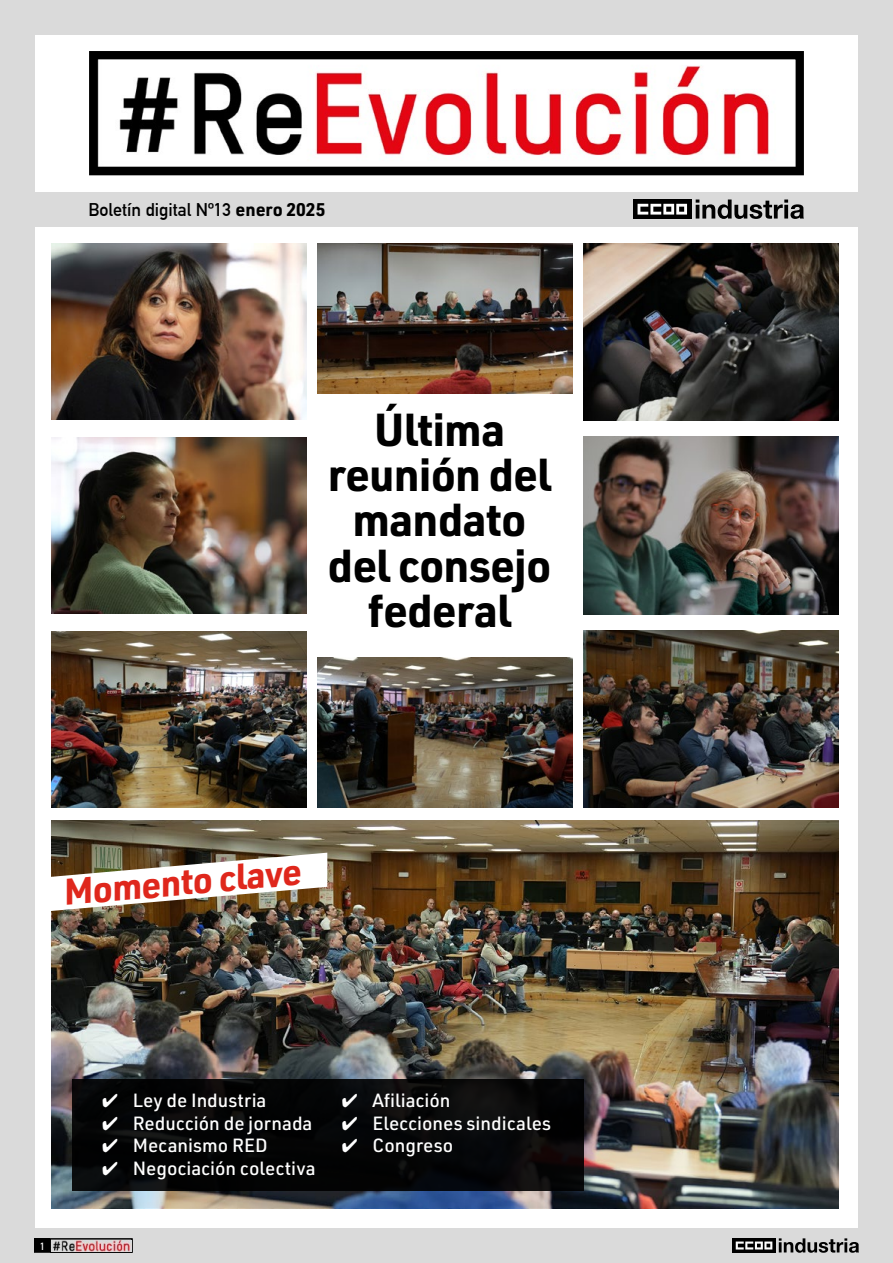
<style>
.page{position:relative;width:893px;height:1263px;background:#fff}
.page>*{position:absolute;margin:0;border:0;box-sizing:border-box;transform-origin:0 0}
.t1{font:700 45.3px/45.3px "URWDIN";letter-spacing:-.02em;color:#000;text-align:center}
.t2{font:700 36.15px "URWDIN";color:#df271c}
.t3{font:500 18.75px "URWDIN";color:#fff}
.t4{font:700 18px "DIN Alternate";color:#000}
.t5{font:10.5px "DIN Condensed";color:#fff}
.s1{font-family:"URWDIN"}
</style>
<div class="page">
<div style="left:0;top:1229px;width:893px;height:34px;background:#dadada"></div>
<div style="left:0;top:0;width:34px;height:1229px;background:#dadada"></div>
<div style="left:859px;top:0;width:34px;height:1229px;background:#dadada"></div>
<div style="left:50px;top:1238px;width:83px;height:15px;border:1px solid #000"></div>
<div style="left:34px;top:1238px;width:99px;height:15px;border:1px solid #000"></div>
<div style="left:34px;top:1239px;width:16px;height:13px;background:#000"></div>
<svg style="left:732px;top:1238px;width:44px;height:15px"></svg>
<svg style="left:736px;top:1241px;width:36px;height:8px"></svg>
<svg style="left:779px;top:1238px;width:80px;height:15px"></svg>
<div style="left:0;top:0;width:893px;height:34px;background:#dadada"></div>
<div style="left:26px;top:192px;width:845px;height:34px;background:#dadada"></div>
<div style="left:633px;top:200px;width:58px;height:19px;background:#000"></div>
<svg style="left:638px;top:204px;width:49px;height:11px"></svg>
<svg style="left:696px;top:200px;width:108px;height:19px"></svg>
<img style="left:98px;top:60px;width:672px;height:106px">
<div style="left:89px;top:51px;width:715px;height:124px;border:8px solid #000"></div>
<img style="left:51px;top:632px;width:256px;height:176px">
<img style="left:318px;top:657px;width:255px;height:151px">
<img style="left:51px;top:243px;width:256px;height:176px">
<img style="left:51px;top:437px;width:256px;height:176px">
<img style="left:584px;top:631px;width:255px;height:177px">
<img style="left:318px;top:243px;width:255px;height:151px">
<img style="left:584px;top:243px;width:255px;height:177px">
<img style="left:584px;top:437px;width:255px;height:177px">
<img style="left:51px;top:821px;width:788px;height:388px">
<div style="left:72px;top:1079px;width:512px;height:112px;background:#000"></div>
<svg style="left:51px;top:853px;width:276px;height:58px"></svg>
<p class="t4" style="left:88px;top:196px;width:238px">Boletín digital Nº13 <span class="s1">enero 2025</span></p>
<h1 class="t1" style="left:328px;top:405px;width:225px">Última reunión del mandato del consejo federal</h1>
<h2 class="t2" style="left:61px;top:868px;width:240px;rotate:-5deg">Momento clave</h2>
<p class="t5" style="left:40px;top:1240px;width:6px">1</p>
<p class="t3" style="left:102px;top:1088px;width:166px">✔ Ley de Industria</p>
<p class="t3" style="left:102px;top:1111px;width:212px">✔ Reducción de jornada</p>
<p class="t3" style="left:102px;top:1133px;width:167px">✔ Mecanismo RED</p>
<p class="t3" style="left:102px;top:1155px;width:215px">✔ Negociación colectiva</p>
<p class="t3" style="left:342px;top:1088px;width:110px">✔ Afiliación</p>
<p class="t3" style="left:342px;top:1111px;width:211px">✔ Elecciones sindicales</p>
<p class="t3" style="left:342px;top:1133px;width:113px">✔ Congreso</p>
</div>
